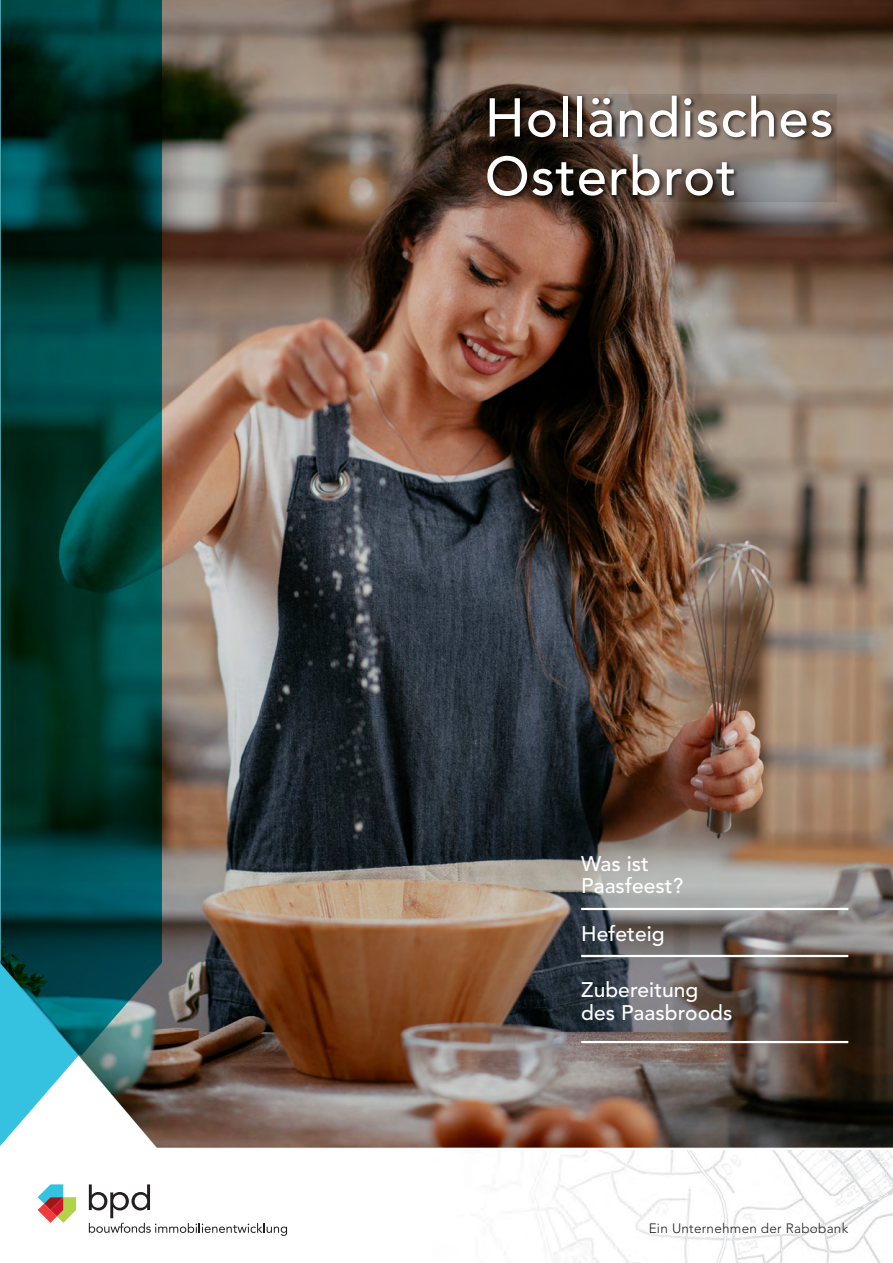
<style>
.page{position:relative;width:893px;height:1263px;background:#fff}
.page>*{position:absolute;margin:0;border:0;box-sizing:border-box;transform-origin:0 0}
.t1{font:500 54px/58.5px "Avenir LT Std";letter-spacing:.02em;color:#fff}
.t2{font:500 21px/22.5px "Avenir LT Std";color:#fff}
.t3{font:300 13.5px "Avenir LT Std";letter-spacing:.02em;color:#231f20}
</style>
<div class="page">
<img style="left:81px;top:0;width:812px;height:1148px">
<svg style="left:0;top:1056px;width:81px;height:90px"></svg>
<svg style="left:0;top:0;width:162px;height:1056px;background:#06423e"></svg>
<img style="left:287px;top:1150px;width:606px;height:113px">
<svg style="left:38px;top:1184px;width:38px;height:39px"></svg>
<svg style="left:89px;top:1184px;width:198px;height:52px"></svg>
<svg style="left:486px;top:94px;width:351px;height:108px;background:#5a4d45"></svg>
<hr style="left:581px;top:908px;width:267px;height:2px;background:#fff">
<hr style="left:581px;top:955px;width:267px;height:2px;background:#fff">
<hr style="left:581px;top:1041px;width:267px;height:2px;background:#fff">
<h1 class="t1" style="left:485px;top:90px;width:350px">Holländisches<br>Osterbrot</h1>
<p class="t2" style="left:581px;top:853px;width:103px">Was ist<br>Paasfeest?</p>
<p class="t2" style="left:581px;top:923px;width:85px">Hefeteig</p>
<p class="t2" style="left:581px;top:979px;width:153px">Zubereitung des Paasbroods</p>
<p class="t3" style="left:649px;top:1220px;width:201px">Ein Unternehmen der Rabobank</p>
</div>
